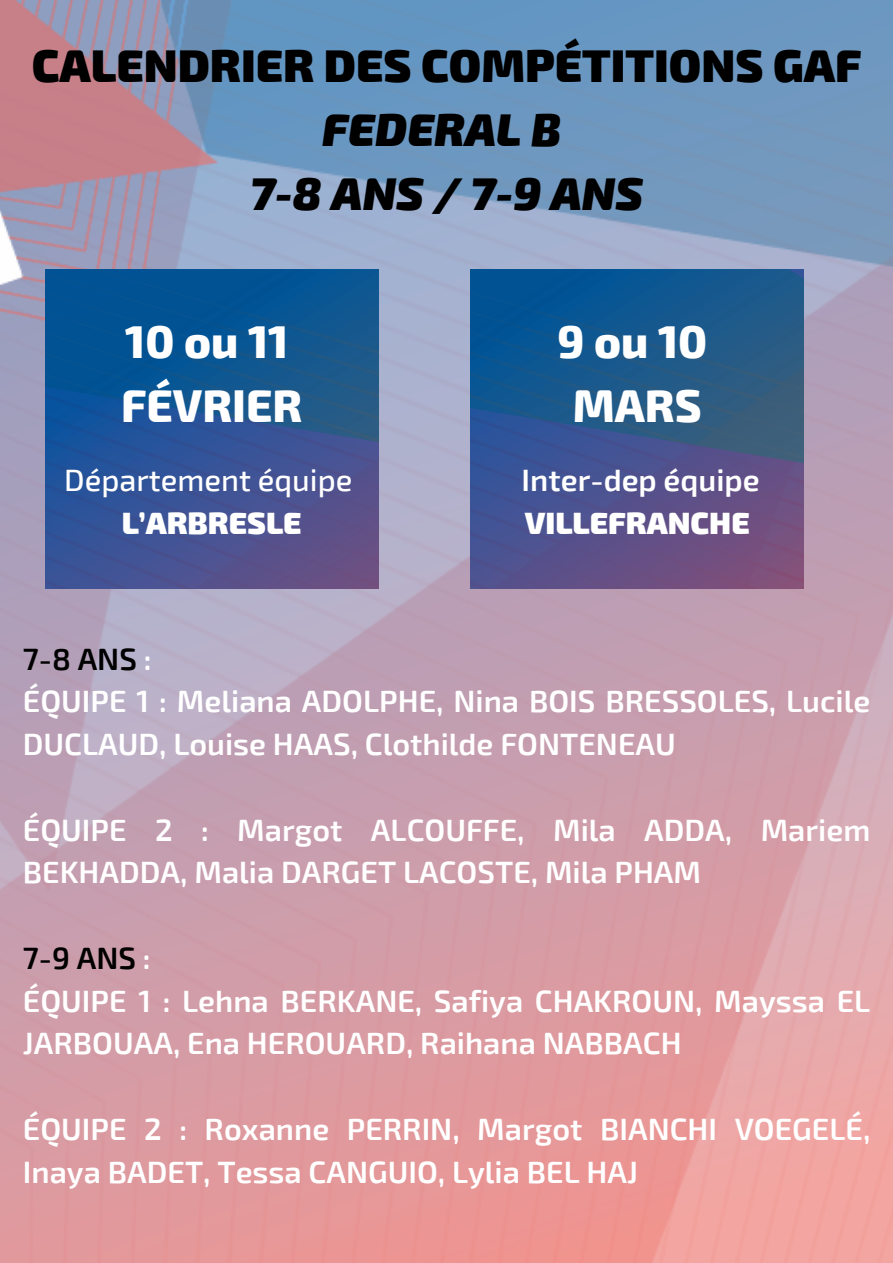
<style>
.page{position:relative;width:893px;height:1263px;background:#fff}
.page>*{position:absolute;margin:0;border:0;box-sizing:border-box;transform-origin:0 0}
.t1{font:900 45.97px "Exo 2";color:#000}
.t2{font:italic 900 45.97px "Exo 2";color:#000}
.t3{font:800 45.08px "Exo 2";color:#fff}
.t4{font:600 30.9px "Exo 2";color:#fff}
.t5{font:900 30.9px "Exo 2";color:#fff}
.t6{font:600 30.83px/42.8px "Exo 2";color:#fff}
.t7{font:500 30.83px "Exo 2";color:#fff}
.t8{font:600 30.83px "Exo 2";color:#000}
.t9{font:900 30.83px "Exo 2";color:#fff}
.s1{color:#fff}
</style>
<div class="page">
<img style="left:0;top:0;width:893px;height:1263px">
<img style="left:46px;top:270px;width:333px;height:318px">
<img style="left:470px;top:270px;width:333px;height:318px">
<p class="t1" style="left:32px;top:35px;width:831px">CALENDRIER DES COMPÉTITIONS GAF</p>
<p class="t2" style="left:322px;top:99px;width:241px">FEDERAL B</p>
<p class="t2" style="left:250px;top:163px;width:394px">7-8 ANS / 7-9 ANS</p>
<p class="t3" style="left:125px;top:313px;width:165px">10 ou 11</p>
<p class="t3" style="left:121px;top:376px;width:183px">FÉVRIER</p>
<p class="t7" style="left:64px;top:460px;width:290px">Département équipe</p>
<p class="t9" style="left:122px;top:503px;width:181px">L’ARBRESLE</p>
<p class="t3" style="left:557px;top:313px;width:151px">9ou10</p>
<p class="t3" style="left:573px;top:376px;width:130px">MARS</p>
<p class="t4" style="left:521px;top:459px;width:240px">Inter-dep équipe</p>
<p class="t5" style="left:525px;top:502px;width:226px">VILLEFRANCHE</p>
<p class="t8" style="left:23px;top:639px;width:130px">7-8 ANS <span class="s1">:</span></p>
<p class="t6" style="left:23px;top:678px;width:849px">ÉQUIPE 1 : Meliana ADOLPHE, Nina BOIS BRESSOLES, Lucile<br>DUCLAUD, Louise HAAS, Clothilde FONTENEAU</p>
<p class="t6" style="left:23px;top:807px;width:849px">ÉQUIPE 2 : Margot ALCOUFFE, Mila ADDA, Mariem<br>BEKHADDA, Malia DARGET LACOSTE, Mila PHAM</p>
<p class="t8" style="left:23px;top:938px;width:129px">7-9 ANS <span class="s1">:</span></p>
<p class="t6" style="left:23px;top:978px;width:849px">ÉQUIPE 1 : Lehna BERKANE, Safiya CHAKROUN, Mayssa EL<br>JARBOUAA, Ena HEROUARD, Raihana NABBACH</p>
<p class="t6" style="left:23px;top:1106px;width:849px">ÉQUIPE 2 : Roxanne PERRIN, Margot BIANCHI VOEGELÉ,<br>Inaya BADET, Tessa CANGUIO, Lylia BEL HAJ</p>
</div>
